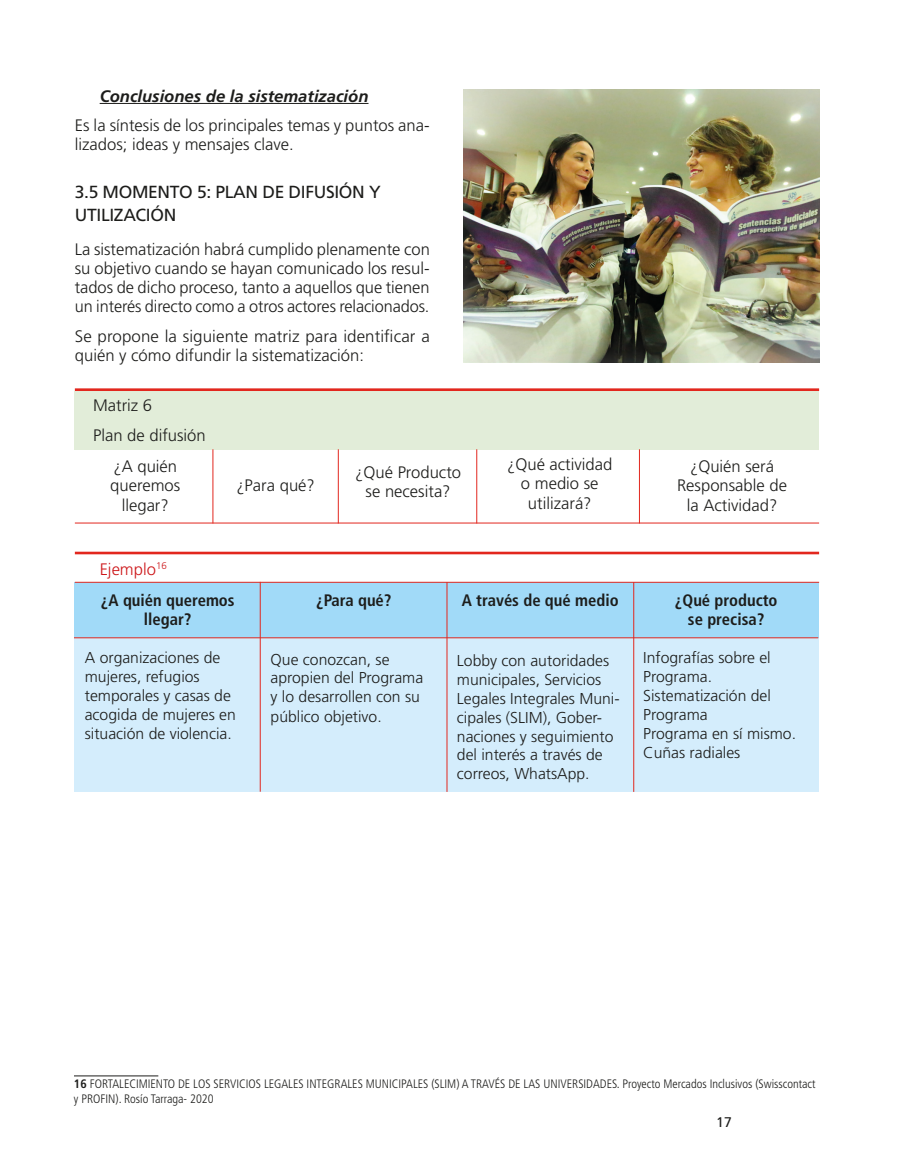
<style>
.page{position:relative;width:908px;height:1171px;background:#fff}
.page>*{position:absolute;margin:0;border:0;box-sizing:border-box;transform-origin:0 0}
.Titulo_negro_interli{font:17.5px/22.8px "Frutiger LT Std";letter-spacing:-.02em;color:#1d1d1b}
.Cuerpo_de_texto{font:300 16.62px/19.6px "Frutiger LT Std";color:#1d1d1b;text-align:center}
.Cuerpo_de_texto-2{font:700 condensed 16.62px/19.2px "Frutiger LT Std";color:#1d1d1b;text-align:center}
.Cuerpo_de_texto-3{font:italic 700 16.62px "Frutiger LT Std";color:#1d1d1b}
.Cuerpo_de_texto-4{font:300 16.62px "Frutiger LT Std";color:#cd171a}
.Cuerpo_de_texto-5{font:300 15.75px/18.9px "Frutiger LT Std";color:#1d1d1b}
.t1{font:14px "Frutiger LT Std";color:#1d1d1b}
.t2{font:300 condensed 12.25px/14.7px "Frutiger LT Std";color:#1d1d1b}
.s1{font-weight:700}
</style>
<div class="page">
<div style="left:75px;top:582px;width:744px;height:56px;background:#a1daf8"></div>
<hr style="left:100px;top:103px;width:268px;height:1px;background:#1d1d1b">
<hr style="left:74px;top:1075px;width:84px;height:1px;background:#1d1d1b">
<div style="left:75px;top:391px;width:744px;height:58px;background:#e2edd9"></div>
<hr style="left:75px;top:388px;width:744px;height:3px;background:#e2271e">
<hr style="left:212px;top:449px;width:1px;height:74px;background:#e2271e">
<hr style="left:338px;top:449px;width:1px;height:74px;background:#e2271e">
<hr style="left:476px;top:449px;width:1px;height:74px;background:#e2271e">
<hr style="left:639px;top:449px;width:1px;height:74px;background:#e2271e">
<hr style="left:75px;top:522px;width:744px;height:1px;background:#e2271e">
<div style="left:75px;top:638px;width:744px;height:154px;background:#d4edfc"></div>
<hr style="left:75px;top:552px;width:744px;height:2px;background:#e2271e">
<hr style="left:75px;top:582px;width:744px;height:1px;background:#e2271e">
<hr style="left:74px;top:637px;width:744px;height:1px;background:#e2271e">
<hr style="left:260px;top:582px;width:1px;height:210px;background:#e2271e">
<hr style="left:446px;top:582px;width:1px;height:210px;background:#e2271e">
<hr style="left:633px;top:582px;width:1px;height:210px;background:#e2271e">
<img style="left:464px;top:89px;width:355px;height:274px">
<p class="Cuerpo_de_texto-3" style="left:100px;top:86px;width:270px">Conclusiones de la sistematización</p>
<p class="Cuerpo_de_texto" style="left:75px;top:116px;width:356px;text-align:left">Es la síntesis de los principales temas y puntos ana&shy;lizados; ideas y mensajes clave.</p>
<p class="Titulo_negro_interli" style="left:75px;top:180px;width:307px">3.5 MOMENTO 5: PLAN DE DIFUSIÓN Y<br>UTILIZACIÓN</p>
<p class="Cuerpo_de_texto" style="left:75px;top:239px;width:356px;text-align:justify">La sistematización habrá cumplido plenamente con su objetivo cuando se hayan comunicado los resul&shy;tados de dicho proceso, tanto a aquellos que tienen un interés directo como a otros actores relacionados.</p>
<p class="Cuerpo_de_texto" style="left:75px;top:326px;width:356px;text-align:left">Se propone la siguiente matriz para identificar a quién y cómo difundir la sistematización:</p>
<p class="Cuerpo_de_texto" style="left:93px;top:396px;width:61px">Matriz 6</p>
<p class="Cuerpo_de_texto" style="left:93px;top:426px;width:114px">Plan de difusión</p>
<p class="Cuerpo_de_texto" style="left:110px;top:456px;width:71px">¿A quién queremos llegar?</p>
<p class="Cuerpo_de_texto" style="left:236px;top:476px;width:80px">¿Para qué?</p>
<p class="Cuerpo_de_texto" style="left:355px;top:462px;width:107px">¿Qué Producto se necesita?</p>
<p class="Cuerpo_de_texto" style="left:507px;top:454px;width:107px">¿Qué actividad o medio se utilizará?</p>
<p class="Cuerpo_de_texto" style="left:677px;top:456px;width:111px">¿Quién será<br>Responsable de la Actividad?</p>
<p class="Cuerpo_de_texto-4" style="left:100px;top:560px;width:69px">Ejemplo<sup>16</sup></p>
<p class="Cuerpo_de_texto-2" style="left:101px;top:590px;width:135px">¿A quién queremos llegar?</p>
<p class="Cuerpo_de_texto-5" style="left:85px;top:649px;width:153px">A organizaciones de mujeres, refugios temporales y casas de acogida de mujeres en situación de violencia.</p>
<p class="Cuerpo_de_texto-2" style="left:316px;top:590px;width:77px">¿Para qué?</p>
<p class="Cuerpo_de_texto-5" style="left:271px;top:650px;width:154px">Que conozcan, se apropien del Programa y lo desarrollen con su público objetivo.</p>
<p class="Cuerpo_de_texto-2" style="left:462px;top:590px;width:158px">A través de qué medio</p>
<p class="Cuerpo_de_texto-5" style="left:457px;top:651px;width:164px">Lobby con autoridades municipales, Servicios<br>Legales Integrales Muni&shy;cipales (SLIM), Gober&shy;naciones y seguimiento del interés a través de correos, WhatsApp.</p>
<p class="Cuerpo_de_texto-2" style="left:675px;top:590px;width:104px">¿Qué producto</p>
<p class="Cuerpo_de_texto-2" style="left:688px;top:610px;width:78px">se precisa?</p>
<p class="Cuerpo_de_texto-5" style="left:643px;top:649px;width:129px">Infografías sobre el<br>Programa.</p>
<p class="Cuerpo_de_texto-5" style="left:643px;top:686px;width:129px">Sistematización del<br>Programa</p>
<p class="Cuerpo_de_texto-5" style="left:643px;top:724px;width:154px">Programa en sí mismo.</p>
<p class="Cuerpo_de_texto-5" style="left:643px;top:743px;width:99px">Cuñas radiales</p>
<p class="t2" style="left:74px;top:1077px;width:743px"><span class="s1">16</span> FORTALECIMIENTO DE LOS SERVICIOS LEGALES INTEGRALES MUNICIPALES (SLIM) A TRAVÉS DE LAS UNIVERSIDADES. Proyecto Mercados Inclusivos (Swisscontact y PROFIN). Rosío Tarraga- 2020</p>
<p class="t1" style="left:716px;top:1114px;width:17px">17</p>
</div>
